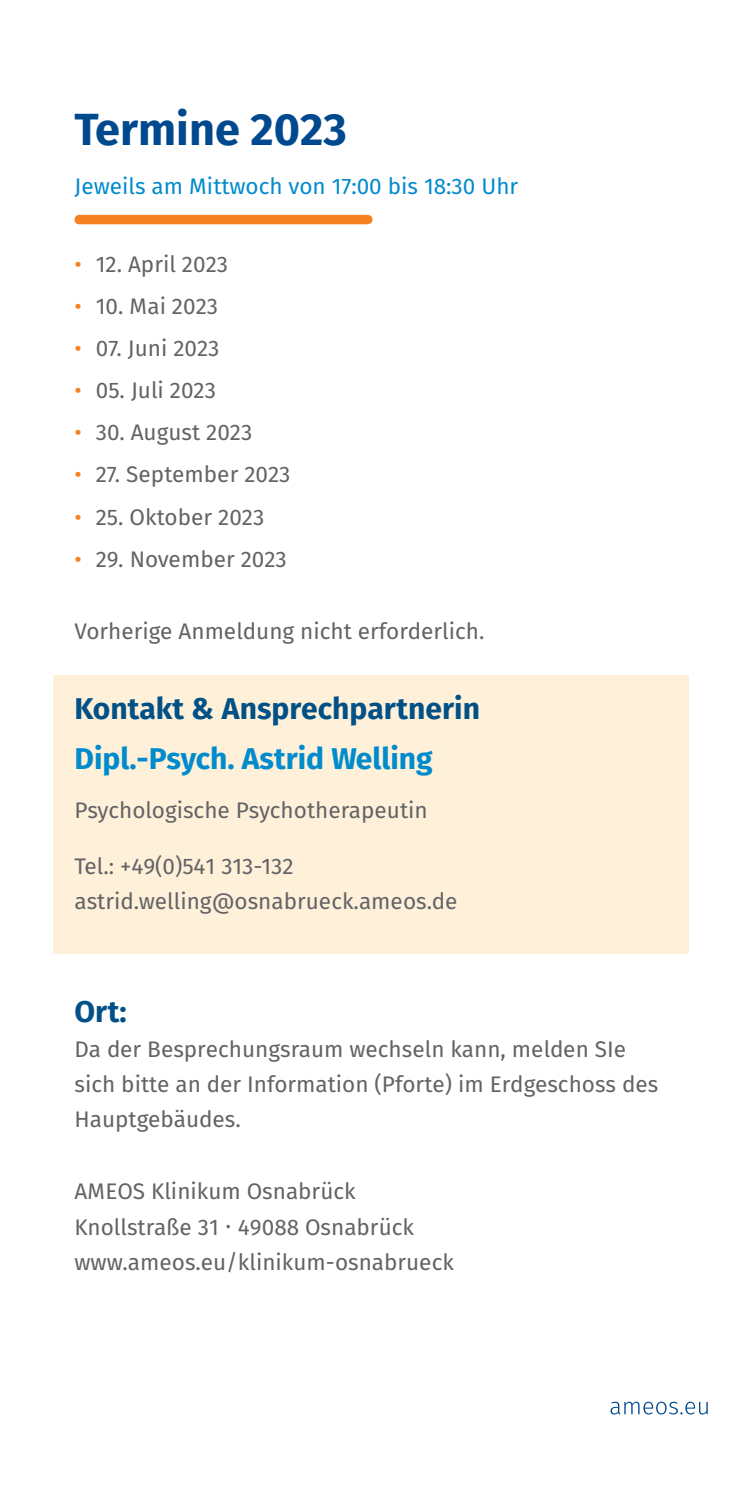
<style>
.page{position:relative;width:745px;height:1489px;background:#fff}
.page>*{position:absolute;margin:0;border:0;box-sizing:border-box;transform-origin:0 0}
.t1{font:700 45px "Fira Sans";color:#01498e}
.t2{font:700 30px "Fira Sans";color:#015086}
.t3{font:700 30px "Fira Sans";color:#008bcc}
.t4{font:22.5px/35px "Fira Sans";color:#636366}
.t5{font:22.5px "Fira Sans";color:#008bcc}
.s1{color:#f58220}
</style>
<div class="page">
<svg style="left:610px;top:1401px;width:97px;height:13px"></svg>
<div style="left:53px;top:675px;width:635px;height:278px;background:#fef0d9"></div>
<div style="left:74px;top:215px;width:298px;height:9px;background:#f58220;border-radius:5px"></div>
<h1 class="t1" style="left:74px;top:98px;width:274px">Termine 2023</h1>
<p class="t5" style="left:74px;top:171px;width:445px">Jeweils am Mittwoch von 17:00 bis 18:30 Uhr</p>
<p class="t4" style="left:74px;top:246px;width:155px"><span class="s1">•</span> 12. April 2023</p>
<p class="t4" style="left:74px;top:288px;width:145px"><span class="s1">•</span> 10. Mai 2023</p>
<p class="t4" style="left:74px;top:331px;width:146px"><span class="s1">•</span> 07. Juni 2023</p>
<p class="t4" style="left:74px;top:373px;width:143px"><span class="s1">•</span> 05. Juli 2023</p>
<p class="t4" style="left:74px;top:415px;width:179px"><span class="s1">•</span> 30. August 2023</p>
<p class="t4" style="left:74px;top:457px;width:217px"><span class="s1">•</span> 27. September 2023</p>
<p class="t4" style="left:74px;top:499px;width:191px"><span class="s1">•</span> 25. Oktober 2023</p>
<p class="t4" style="left:74px;top:541px;width:214px"><span class="s1">•</span> 29. November 2023</p>
<p class="t4" style="left:74px;top:614px;width:411px">Vorherige Anmeldung nicht erforderlich.</p>
<h2 class="t2" style="left:74px;top:687px;width:407px">Kontakt &amp; Ansprechpartnerin</h2>
<h2 class="t3" style="left:74px;top:737px;width:359px">Dipl.-Psych. Astrid Welling</h2>
<p class="t4" style="left:74px;top:792px;width:354px">Psychologische Psychotherapeutin</p>
<p class="t4" style="left:74px;top:848px;width:384px">Tel.: +49(0)541 313-132 astrid.welling@osnabrueck.ameos.de</p>
<h2 class="t2" style="left:74px;top:990px;width:54px">Ort:</h2>
<p class="t4" style="left:74px;top:1031px;width:585px">Da der Besprechungsraum wechseln kann, melden SIe sich bitte an der Information (Pforte) im Erdgeschoss des<br>Hauptgebäudes.</p>
<p class="t4" style="left:74px;top:1173px;width:381px">AMEOS Klinikum Osnabrück<br>Knollstraße 31 49088 Osnabrück www.ameos.eu/klinikum-osnabrueck</p>
</div>
